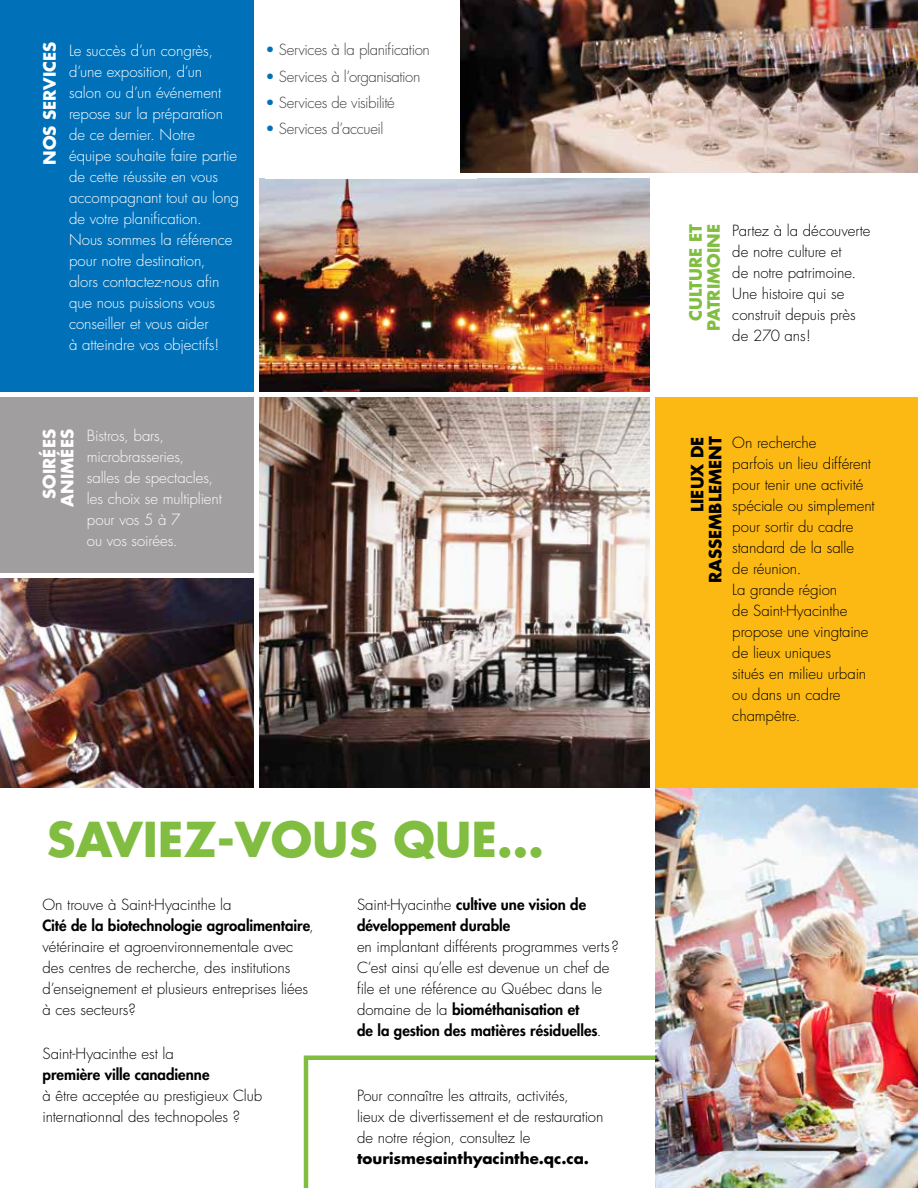
<style>
.page{position:relative;width:918px;height:1188px;background:#fff}
.page>*{position:absolute;margin:0;border:0;box-sizing:border-box;transform-origin:0 0}
.t1{font:700 46.8px "Futura";color:#81bd41}
.t2{font:700 16.5px/18px "Futura";color:#fff;text-align:center}
.t3{font:700 16.5px/18px "Futura";color:#000;text-align:right}
.t4{font:700 16.5px/18px "Futura";color:#81bd41;text-align:right}
.t5{font:300 15px/21px "Futura";letter-spacing:-.005em;color:#000}
.t6{font:300 15px/21px "Futura";letter-spacing:-.005em;color:#fff}
.t7{font:800 15px/21px "Futura CE";color:#000}
.t8{font:300 15px "Futura";letter-spacing:-.025em;color:#414042}
.t9{font:700 15px "Futura";color:#000}
.s1{color:#0071b9}
.s2{font-family:"Futura";font-weight:300}
</style>
<div class="page">
<svg style="left:304px;top:1056px;width:352px;height:132px"></svg>
<img style="left:656px;top:788px;width:262px;height:400px">
<img style="left:260px;top:178px;width:390px;height:213px">
<div style="left:656px;top:397px;width:262px;height:391px;background:#fdb913"></div>
<div style="left:0;top:0;width:254px;height:391px;background:#0071b9"></div>
<img style="left:260px;top:397px;width:390px;height:391px">
<img style="left:460px;top:0;width:458px;height:172px">
<div style="left:0;top:397px;width:254px;height:175px;background:#a19ea0"></div>
<img style="left:0;top:578px;width:254px;height:210px">
<p class="t2" style="left:41px;top:165px;width:125px;rotate:-90deg">NOS SERVICES</p>
<p class="t6" style="left:69px;top:40px;width:172px">Le succès d’un congrès, d’une exposition, d’un<br>salon ou d’un événement repose sur la préparation de ce dernier. Notre équipe souhaite faire partie de cette réussite en vous accompagnant tout au long de votre planification.<br>Nous sommes la référence pour notre destination,<br>alors contactez-nous afin que nous puissions vous conseiller et vous aider<br>à atteindre vos objectifs!</p>
<p class="t8" style="left:266px;top:41px;width:166px"><span class="s1">•</span> Services à la planification</p>
<p class="t8" style="left:266px;top:67px;width:156px"><span class="s1">•</span> Services à l’organisation</p>
<p class="t8" style="left:266px;top:93px;width:131px"><span class="s1">•</span> Services de visibilité</p>
<p class="t8" style="left:266px;top:120px;width:119px"><span class="s1">•</span> Services d’accueil</p>
<p class="t2" style="left:40px;top:507px;width:79px;rotate:-90deg">SOIRÉES<br>ANIMÉES</p>
<p class="t6" style="left:87px;top:426px;width:136px">Bistros, bars, microbrasseries,<br>salles de spectacles, les choix se multiplient pour vos 5 à 7<br>ou vos soirées.</p>
<h1 class="t1" style="left:47px;top:808px;width:499px">SAVIEZ-VOUS QUE…</h1>
<p class="t5" style="left:42px;top:894px;width:191px">On trouve à Saint-Hyacinthe la</p>
<p class="t7" style="left:42px;top:914px;width:273px">Cité de la biotechnologie agroalimentaire<span class="s2">,</span></p>
<p class="t5" style="left:42px;top:936px;width:267px">vétérinaire et agroenvironnementale avec des centres de recherche, des institutions d’enseignement et plusieurs entreprises liées à ces secteurs?</p>
<p class="t5" style="left:42px;top:1043px;width:133px">Saint-Hyacinthe est la</p>
<p class="t7" style="left:42px;top:1063px;width:169px">première ville canadienne</p>
<p class="t5" style="left:42px;top:1085px;width:221px">à être acceptée au prestigieux Club internationnal des technopoles ?</p>
<p class="t7" style="left:357px;top:894px;width:231px"><span class="s2">Saint‑Hyacinthe</span> cultive une vision de développement durable</p>
<p class="t5" style="left:357px;top:937px;width:263px">en implantant différents programmes verts ?<br>C’est ainsi qu’elle est devenue un chef de file et une référence au Québec dans le</p>
<p class="t7" style="left:357px;top:999px;width:246px"><span class="s2">domaine de la</span> biométhanisation et<br>de la gestion des matières résiduelles<span class="s2">.</span></p>
<p class="t5" style="left:357px;top:1085px;width:248px">Pour connaître les attraits, activités,<br>lieux de divertissement et de restauration de notre région, consultez le</p>
<p class="t9" style="left:357px;top:1148px;width:234px">tourismesainthyacinthe.qc.ca.</p>
<p class="t4" style="left:686px;top:331px;width:108px;rotate:-90deg">CULTURE ET<br>PATRIMOINE</p>
<p class="t5" style="left:732px;top:220px;width:140px">Partez à la découverte de notre culture et<br>de notre patrimoine.<br>Une histoire qui se construit depuis près de 270 ans!</p>
<p class="t3" style="left:688px;top:583px;width:148px;rotate:-90deg">LIEUX DE<br>RASSEMBLEMENT</p>
<p class="t5" style="left:732px;top:432px;width:144px">On recherche<br>parfois un lieu différent pour tenir une activité spéciale ou simplement pour sortir du cadre standard de la salle<br>de réunion.<br>La grande région<br>de Saint-Hyacinthe propose une vingtaine de lieux uniques<br>situés en milieu urbain ou dans un cadre champêtre.</p>
</div>
